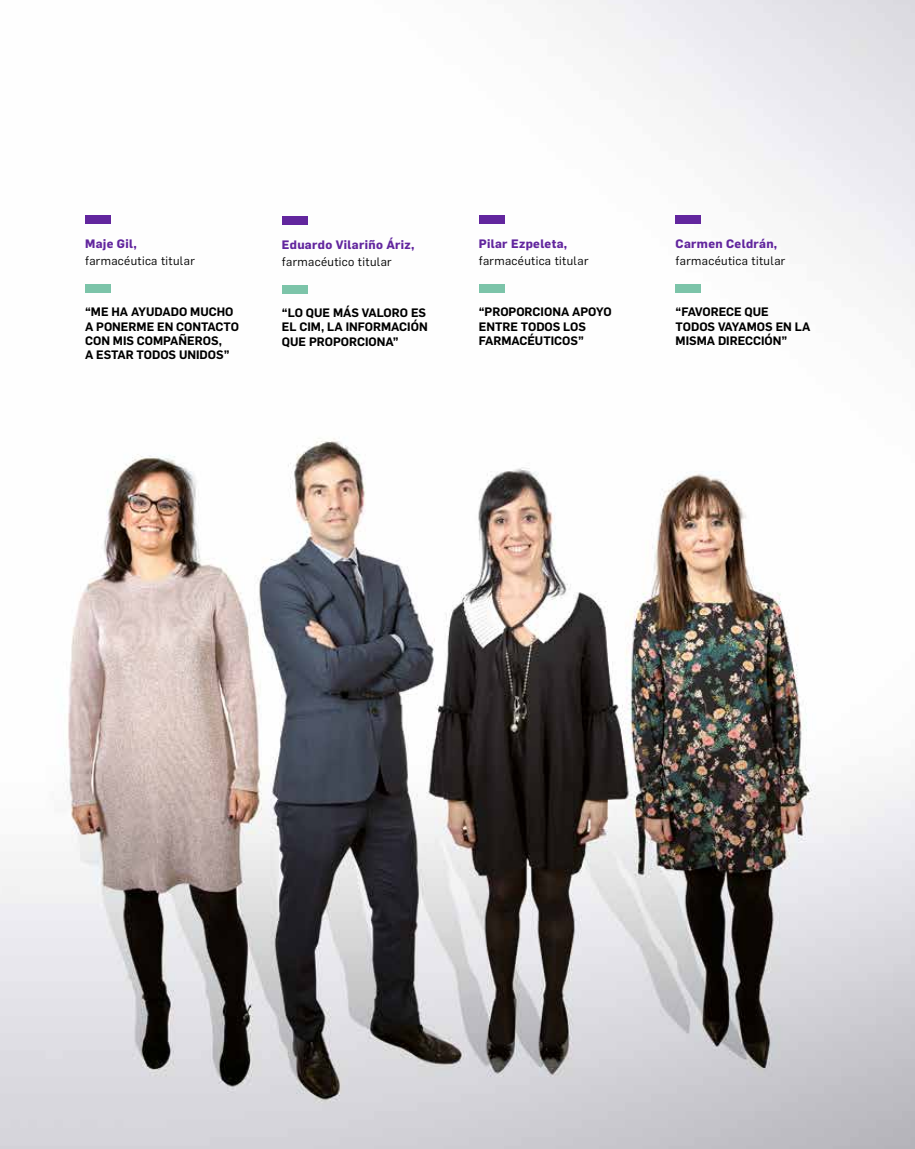
<style>
.page{position:relative;width:915px;height:1149px;background:#fff}
.page>*{position:absolute;margin:0;border:0;box-sizing:border-box;transform-origin:0 0}
.t1{font:600 12px/14.4px "Flama";color:#000}
.t2{font:12px "Flama";letter-spacing:.03em;color:#000}
.t3{font:700 12px "Flama";letter-spacing:.03em;color:#62269e}
</style>
<div class="page">
<img style="left:0;top:0;width:914px;height:1148px">
<div style="left:85px;top:215px;width:26px;height:9px;background:#62269e"></div>
<div style="left:85px;top:284px;width:26px;height:9px;background:#7cc4a9"></div>
<div style="left:282px;top:216px;width:25px;height:9px;background:#62269e"></div>
<div style="left:282px;top:285px;width:25px;height:8px;background:#7cc4a9"></div>
<div style="left:478px;top:215px;width:26px;height:9px;background:#62269e"></div>
<div style="left:478px;top:284px;width:26px;height:9px;background:#7cc4a9"></div>
<div style="left:675px;top:215px;width:26px;height:9px;background:#62269e"></div>
<div style="left:675px;top:284px;width:26px;height:9px;background:#7cc4a9"></div>
<p class="t3" style="left:85px;top:235px;width:53px">Maje Gil,</p>
<p class="t2" style="left:85px;top:252px;width:111px">farmacéutica titular</p>
<p class="t1" style="left:85px;top:304px;width:155px">“ME HA AYUDADO MUCHO<br>A PONERME EN CONTACTO<br>CON MIS COMPAÑEROS,<br>A ESTAR TODOS UNIDOS”</p>
<p class="t3" style="left:282px;top:236px;width:134px">Eduardo Vilariño Áriz,</p>
<p class="t2" style="left:282px;top:253px;width:111px">farmacéutico titular</p>
<p class="t1" style="left:282px;top:304px;width:147px">“LO QUE MÁS VALORO ES<br>EL CIM, LA INFORMACIÓN<br>QUE PROPORCIONA”</p>
<p class="t3" style="left:478px;top:235px;width:90px">Pilar Ezpeleta,</p>
<p class="t2" style="left:478px;top:252px;width:111px">farmacéutica titular</p>
<p class="t1" style="left:478px;top:304px;width:134px">“PROPORCIONA APOYO<br>ENTRE TODOS LOS<br>FARMACÉUTICOS”</p>
<p class="t3" style="left:675px;top:235px;width:103px">Carmen Celdrán,</p>
<p class="t2" style="left:675px;top:252px;width:111px">farmacéutica titular</p>
<p class="t1" style="left:675px;top:304px;width:136px">“FAVORECE QUE<br>TODOS VAYAMOS EN LA<br>MISMA DIRECCIÓN”</p>
</div>
